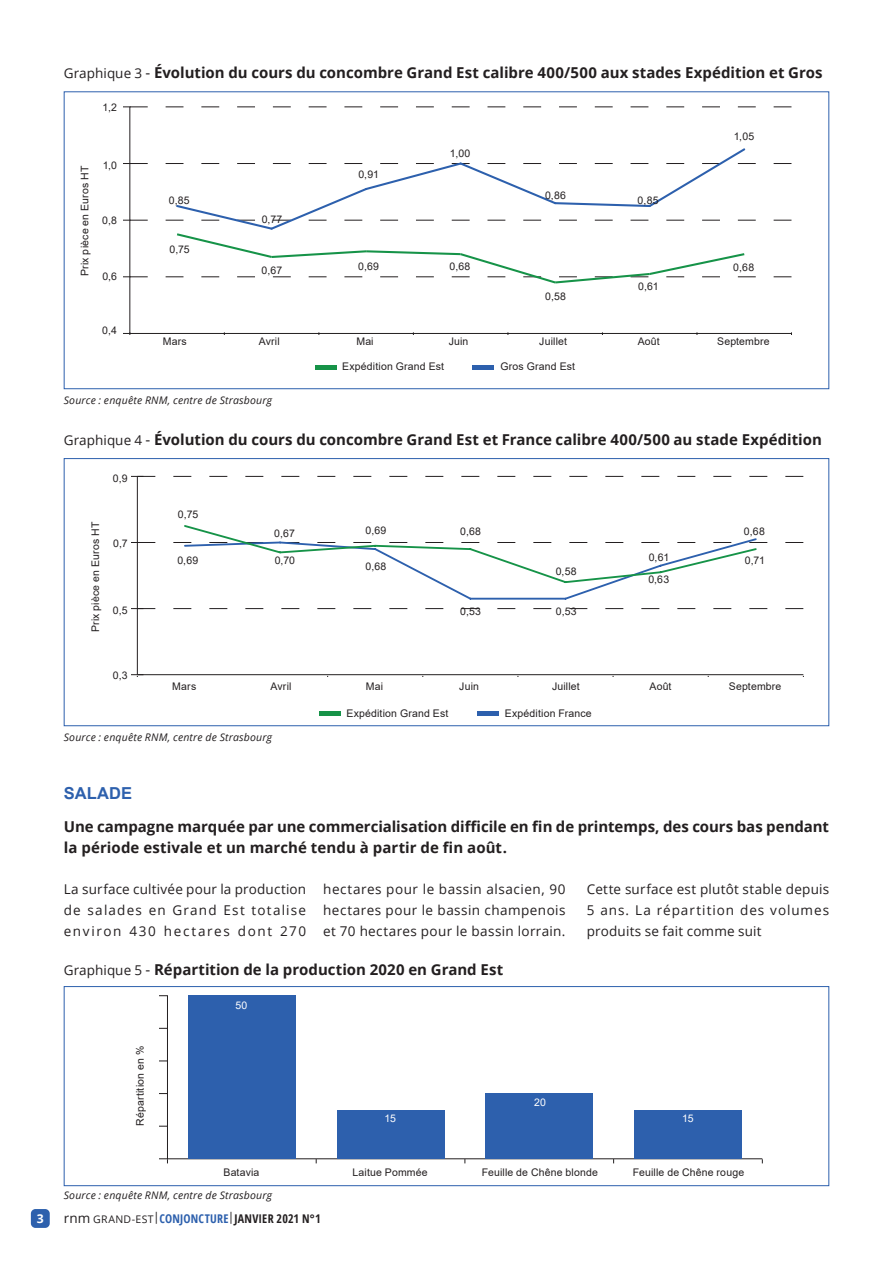
<style>
.page{position:relative;width:893px;height:1263px;background:#fff}
.page>*{position:absolute;margin:0;border:0;box-sizing:border-box;transform-origin:0 0}
.t1{font:700 16.5px "Arial";letter-spacing:.005em;color:#2d60ad}
.t2{font:700 15px/21px "Open Sans";color:#231f20}
.t3{font:13.5px/21px "Open Sans";letter-spacing:.065em;color:#231f20;text-align:justify}
.t4{font:700 12.15px "Open Sans";color:#fff}
.t5{font:700 12px "Open Sans Condensed";letter-spacing:.02em;color:#231f20}
.t6{font:10.5px/22.4px "Arial";letter-spacing:.015em;color:#231f20}
.t7{font:italic 10.5px "Open Sans";letter-spacing:.02em;color:#231f20}
.t8{font:10.5px "Arial";color:#fff}
.t9{font:7.65px "Open Sans";color:#231f20;scale:2.19 1}
.t10{font:6.75px "Open Sans";color:#231f20;scale:2.06 1}
.s1{font-weight:400;font-size:13.5px}
.s2{font-weight:400}
.s3{font-family:"Open Sans";font-weight:400;font-size:13.5px}
.s4{font-family:"Open Sans";font-weight:400;font-size:10.5px}
.s5{font-family:"Open Sans";font-weight:400}
.s6{color:#2d60ad}
</style>
<div class="page">
<div style="left:31px;top:1209px;width:19px;height:19px;background:#2d60ad;border-radius:5px"></div>
<div style="left:64px;top:458px;width:765px;height:268px;border:1px solid #2d60ad"></div>
<div style="left:320px;top:711px;width:21px;height:5px;background:#169348"></div>
<div style="left:477px;top:711px;width:21px;height:5px;background:#2d60ad"></div>
<hr style="left:137px;top:674px;width:666px;height:1px;background:#231f20">
<hr style="left:137px;top:476px;width:1px;height:199px;background:#231f20">
<svg style="left:131px;top:674px;width:12px;height:3px"></svg>
<svg style="left:131px;top:608px;width:672px;height:1px"></svg>
<svg style="left:131px;top:524px;width:672px;height:77px"></svg>
<svg style="left:131px;top:476px;width:672px;height:1px"></svg>
<hr style="left:130px;top:333px;width:661px;height:1px;background:#231f20">
<hr style="left:129px;top:107px;width:1px;height:226px;background:#231f20">
<svg style="left:123px;top:147px;width:668px;height:138px"></svg>
<svg style="left:123px;top:107px;width:668px;height:1px"></svg>
<hr style="left:315px;top:365px;width:22px;height:4px;background:#169348">
<hr style="left:473px;top:365px;width:21px;height:4px;background:#2d60ad">
<div style="left:64px;top:986px;width:765px;height:200px;border:1px solid #2d60ad"></div>
<hr style="left:167px;top:1158px;width:595px;height:1px;background:#231f20">
<hr style="left:167px;top:996px;width:1px;height:163px;background:#231f20">
<svg style="left:159px;top:1158px;width:9px;height:5px"></svg>
<div style="left:188px;top:996px;width:107px;height:163px;background:#2d60ad"></div>
<div style="left:337px;top:1110px;width:107px;height:49px;background:#2d60ad"></div>
<div style="left:486px;top:1093px;width:107px;height:66px;background:#2d60ad"></div>
<div style="left:634px;top:1110px;width:107px;height:49px;background:#2d60ad"></div>
<h2 class="t2" style="left:64px;top:62px;width:760px"><span class="s1">Graphique 3</span> <span class="s2">-</span> Évolution du cours du concombre Grand Est calibre 400/500 aux stades Expédition et Gros</h2>
<p class="t6" style="left:102px;top:96px;width:16px">1,2</p>
<p class="t6" style="left:103px;top:154px;width:16px">1,0</p>
<p class="t9" style="left:76px;top:161px;width:12px">1,0</p>
<p class="t6" style="left:74px;top:276px;width:112px;rotate:-90deg">Prix pièce en Euros HT</p>
<p class="t6" style="left:102px;top:209px;width:16px">0,8</p>
<p class="t9" style="left:76px;top:217px;width:12px">0,8</p>
<p class="t6" style="left:102px;top:265px;width:16px">0,6</p>
<p class="t6" style="left:102px;top:319px;width:16px">0,4</p>
<p class="t6" style="left:169px;top:189px;width:23px">0,85</p>
<p class="t6" style="left:169px;top:238px;width:22px">0,75</p>
<p class="t6" style="left:262px;top:208px;width:22px">0,77</p>
<p class="t6" style="left:262px;top:259px;width:22px">0,67</p>
<p class="t6" style="left:358px;top:163px;width:22px">0,91</p>
<p class="t6" style="left:358px;top:255px;width:22px">0,69</p>
<p class="t6" style="left:450px;top:142px;width:22px">1,00</p>
<p class="t6" style="left:449px;top:255px;width:22px">0,68</p>
<p class="t6" style="left:545px;top:184px;width:23px">0,86</p>
<p class="t6" style="left:545px;top:285px;width:23px">0,58</p>
<p class="t6" style="left:638px;top:189px;width:23px">0,85</p>
<p class="t6" style="left:638px;top:275px;width:22px">0,61</p>
<p class="t6" style="left:163px;top:330px;width:26px">Mars</p>
<p class="t6" style="left:259px;top:330px;width:22px">Avril</p>
<p class="t6" style="left:356px;top:330px;width:19px">Mai</p>
<p class="t6" style="left:449px;top:330px;width:21px">Juin</p>
<p class="t6" style="left:539px;top:330px;width:29px">Juillet</p>
<p class="t6" style="left:638px;top:330px;width:24px">Août</p>
<p class="t6" style="left:342px;top:355px;width:104px">Expédition Grand Est</p>
<p class="t6" style="left:500px;top:355px;width:76px">Gros Grand Est</p>
<p class="t7" style="left:64px;top:393px;width:210px">Source : enquête RNM, centre de Strasbourg</p>
<p class="t6" style="left:734px;top:125px;width:22px">1,05</p>
<p class="t6" style="left:733px;top:256px;width:22px">0,68</p>
<p class="t6" style="left:717px;top:330px;width:54px">Septembre</p>
<h2 class="t2" style="left:64px;top:428px;width:760px"><span class="s1">Graphique 4</span> <span class="s2">-</span> Évolution du cours du concombre Grand Est et France calibre 400/500 au stade Expédition</h2>
<p class="t10" style="left:107px;top:471px;width:11px">0,9</p>
<p class="t6" style="left:113px;top:467px;width:16px">0,9</p>
<p class="t6" style="left:84px;top:632px;width:112px;rotate:-90deg">Prix pièce en Euros HT</p>
<p class="t10" style="left:107px;top:537px;width:11px">0,7</p>
<p class="t6" style="left:113px;top:532px;width:16px">0,7</p>
<p class="t10" style="left:107px;top:603px;width:11px">0,5</p>
<p class="t6" style="left:113px;top:599px;width:16px">0,5</p>
<p class="t10" style="left:107px;top:669px;width:11px">0,3</p>
<p class="t6" style="left:113px;top:664px;width:16px">0,3</p>
<p class="t6" style="left:178px;top:503px;width:22px">0,75</p>
<p class="t6" style="left:177px;top:549px;width:22px">0,69</p>
<p class="t6" style="left:274px;top:522px;width:22px">0,67</p>
<p class="t6" style="left:275px;top:549px;width:22px">0,70</p>
<p class="t6" style="left:366px;top:519px;width:22px">0,69</p>
<p class="t6" style="left:365px;top:555px;width:22px">0,68</p>
<p class="t6" style="left:460px;top:520px;width:22px">0,68</p>
<p class="t6" style="left:460px;top:600px;width:23px">0,53</p>
<p class="t6" style="left:556px;top:560px;width:23px">0,58</p>
<p class="t6" style="left:556px;top:600px;width:23px">0,53</p>
<p class="t6" style="left:648px;top:546px;width:22px">0,61<br>0,63</p>
<p class="t6" style="left:172px;top:675px;width:26px">Mars</p>
<p class="t6" style="left:270px;top:675px;width:22px">Avril</p>
<p class="t6" style="left:366px;top:675px;width:19px">Mai</p>
<p class="t6" style="left:459px;top:675px;width:21px">Juin</p>
<p class="t6" style="left:552px;top:675px;width:29px">Juillet</p>
<p class="t6" style="left:649px;top:675px;width:24px">Août</p>
<p class="t6" style="left:346px;top:702px;width:104px">Expédition Grand Est</p>
<p class="t6" style="left:505px;top:702px;width:89px">Expédition France</p>
<p class="t7" style="left:64px;top:730px;width:210px">Source : enquête RNM, centre de Strasbourg</p>
<p class="t6" style="left:744px;top:520px;width:22px">0,68</p>
<p class="t6" style="left:745px;top:549px;width:22px">0,71</p>
<p class="t6" style="left:729px;top:675px;width:54px">Septembre</p>
<h1 class="t1" style="left:64px;top:781px;width:70px">SALADE</h1>
<h2 class="t2" style="left:64px;top:815px;width:767px">Une campagne marquée par une commercialisation difficile en fin de printemps, des cours bas pendant la période estivale et un marché tendu à partir de fin août.</h2>
<p class="t3" style="left:64px;top:878px;width:244px">La surface cultivée pour la production de salades en Grand Est totalise environ 430 hectares dont 270</p>
<p class="t3" style="left:323px;top:878px;width:244px">hectares pour le bassin alsacien, 90 hectares pour le bassin champenois et 70 hectares pour le bassin lorrain.</p>
<p class="t3" style="left:587px;top:878px;width:244px">Cette surface est plutôt stable depuis 5 ans. La répartition des volumes produits se fait comme suit</p>
<h2 class="t2" style="left:64px;top:958px;width:441px"><span class="s1">Graphique 5</span> <span class="s2">-</span> Répartition de la production 2020 en Grand Est</h2>
<p class="t6" style="left:129px;top:1126px;width:81px;rotate:-90deg">Répartition en %</p>
<p class="t8" style="left:235px;top:998px;width:13px">50</p>
<p class="t6" style="left:224px;top:1161px;width:37px">Batavia</p>
<p class="t7" style="left:64px;top:1187px;width:210px">Source : enquête RNM, centre de Strasbourg</p>
<p class="t4" style="left:37px;top:1210px;width:8px">3</p>
<p class="t5" style="left:64px;top:1210px;width:258px"><span class="s3">rnm</span> <span class="s4">GRAND-EST</span><span class="s5">|</span><span class="s6">CONJONCTURE</span><span class="s5">|</span>JANVIER 2021 N°1</p>
<p class="t8" style="left:384px;top:1111px;width:13px">15</p>
<p class="t8" style="left:534px;top:1095px;width:13px">20</p>
<p class="t8" style="left:682px;top:1111px;width:13px">15</p>
<p class="t6" style="left:353px;top:1161px;width:77px">Laitue Pommée</p>
<p class="t6" style="left:482px;top:1161px;width:118px">Feuille de Chêne blonde</p>
<p class="t6" style="left:633px;top:1161px;width:113px">Feuille de Chêne rouge</p>
</div>
